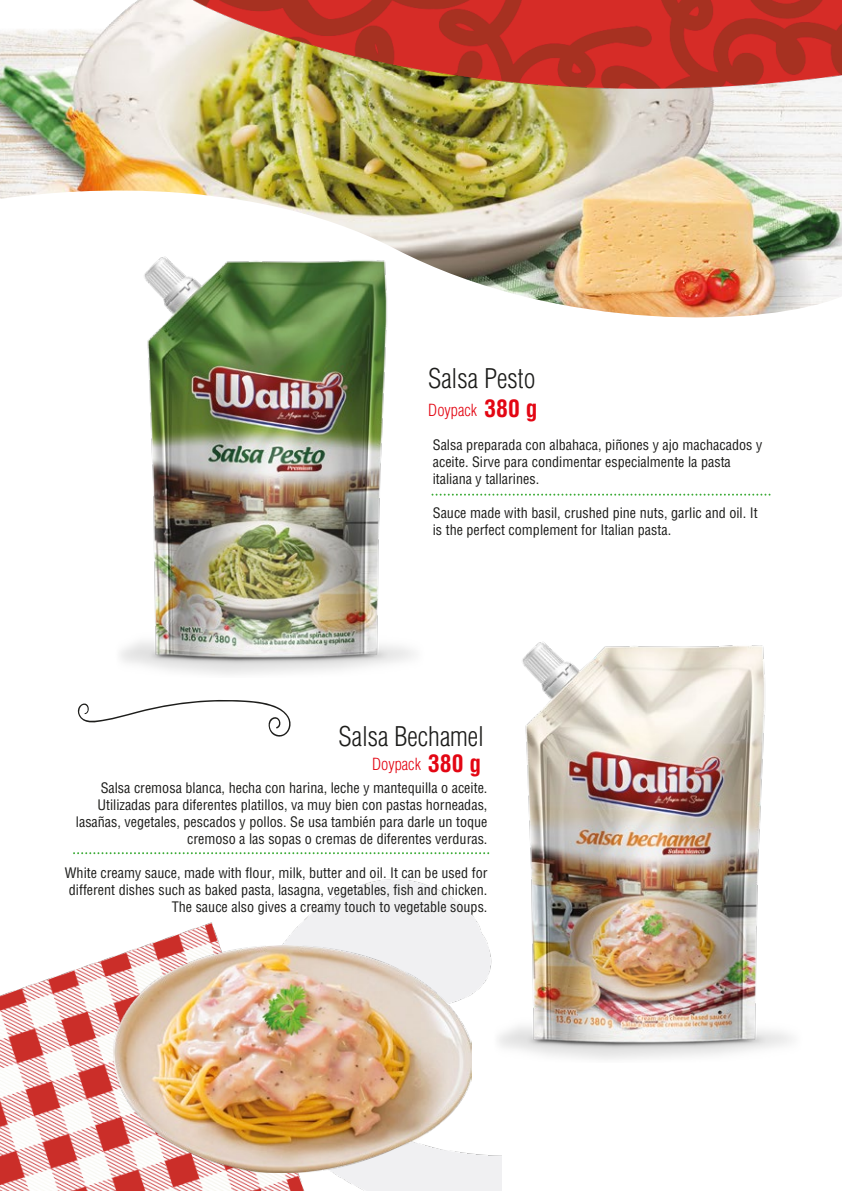
<style>
.page{position:relative;width:842px;height:1191px;background:#fff}
.page>*{position:absolute;margin:0;border:0;box-sizing:border-box;transform-origin:0 0}
.t1{font:300 condensed 26.4px "Helvetica LT Std";color:#1d1d1b}
.t2{font:300 condensed 16.4px "Helvetica LT Std";color:#e30613}
.t3{font:condensed 14.2px/17px "Helvetica LT Std";color:#1d1d1b;text-align:right}
.s1{font-weight:700;font-size:23.6px}
</style>
<div class="page">
<img style="left:0;top:0;width:842px;height:318px">
<img style="left:0;top:880px;width:502px;height:311px">
<img style="left:189px;top:0;width:653px;height:88px">
<img style="left:471px;top:642px;width:321px;height:442px">
<img style="left:93px;top:226px;width:350px;height:449px">
<img style="left:113px;top:945px;width:358px;height:227px">
<svg style="left:77px;top:700px;width:214px;height:37px"></svg>
<svg style="left:425px;top:352px;width:18px;height:94px"></svg>
<svg style="left:471px;top:709px;width:13px;height:91px"></svg>
<svg style="left:74px;top:852px;width:418px;height:2px"></svg>
<svg style="left:432px;top:493px;width:339px;height:2px"></svg>
<h1 class="t1" style="left:428px;top:362px;width:109px">Salsa Pesto</h1>
<p class="t2" style="left:428px;top:399px;width:111px">Doypack <span class="s1">380 g</span></p>
<p class="t3" style="left:433px;top:436px;width:331px;text-align:left">Salsa preparada con albahaca, piñones y ajo machacados y aceite. Sirve para condimentar especialmente la pasta italiana y tallarines.</p>
<p class="t3" style="left:433px;top:504px;width:326px;text-align:left">Sauce made with basil, crushed pine nuts, garlic and oil. It is the perfect complement for Italian pasta.</p>
<h1 class="t1" style="left:338px;top:720px;width:147px">Salsa Bechamel</h1>
<p class="t3" style="left:76px;top:779px;width:413px">Salsa cremosa blanca, hecha con harina, leche y mantequilla o aceite.<br>Utilizadas para diferentes platillos, va muy bien con pastas horneadas, lasañas, vegetales, pescados y pollos. Se usa también para darle un toque cremoso a las sopas o cremas de diferentes verduras.</p>
<p class="t3" style="left:65px;top:864px;width:424px">White creamy sauce, made with flour, milk, butter and oil. It can be used for different dishes such as baked pasta, lasagna, vegetables, fish and chicken.<br>The sauce also gives a creamy touch to vegetable soups.</p>
<p class="t2" style="left:372px;top:754px;width:111px">Doypack <span class="s1">380 g</span></p>
</div>
